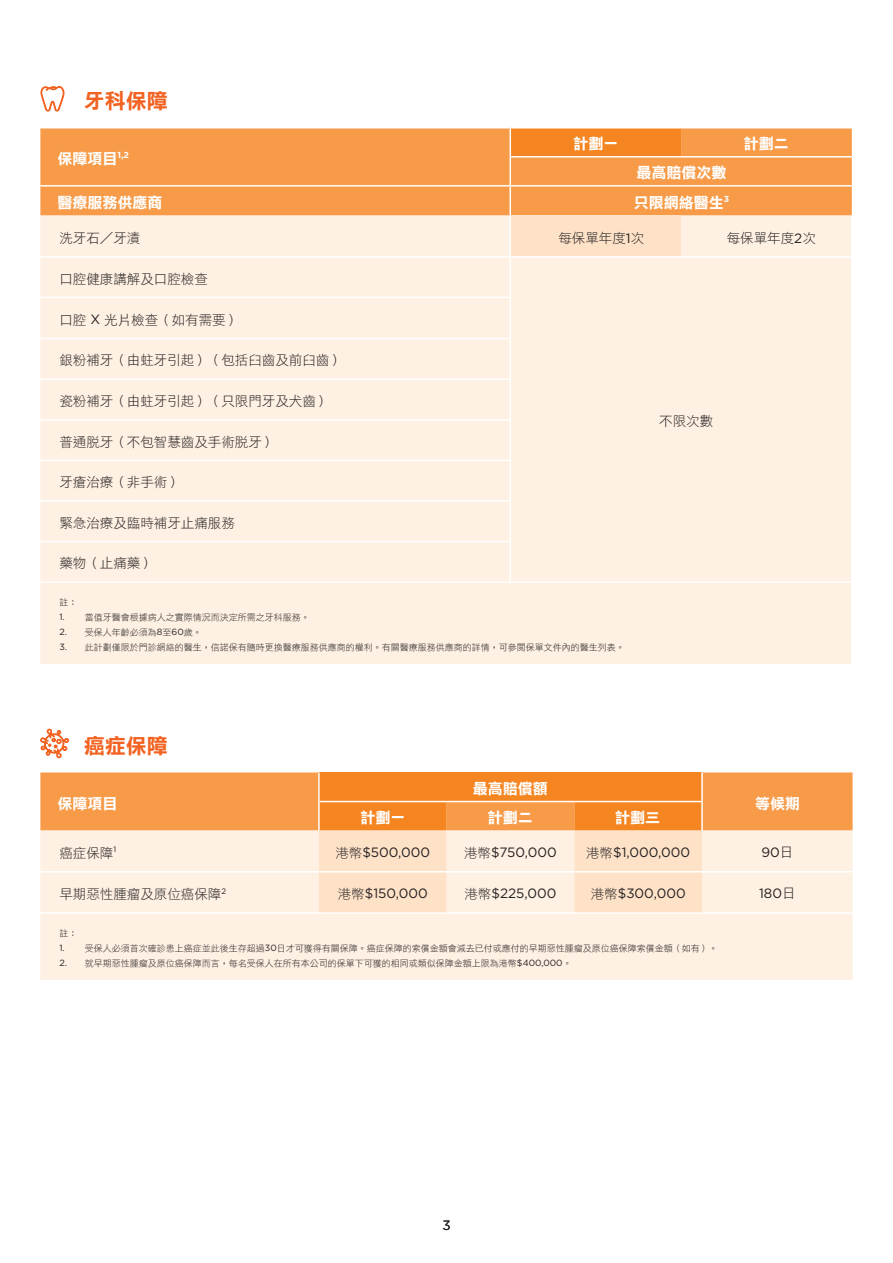
<style>
.page{position:relative;width:893px;height:1263px;background:#fff}
.page>*{position:absolute;margin:0;border:0;box-sizing:border-box;transform-origin:0 0}
.t1{font:21px "DF Li Hei Bd WIN BF";color:#f26221}
.t2{font:15px "DF Li Hei Bd WIN BF";color:#fff}
.t3{font:13.5px "DF Li Hei Lt WIN BF";color:#231f20}
.t4{font:13.5px "Gotham";color:#231f20}
.t5{font:9px "DF Li Hei Lt WIN BF";color:#231f20}
.s1{font-family:"Gotham"}
.s2{font-family:"DF Li Hei Lt WIN BF"}
</style>
<div class="page">
<div style="left:40px;top:128px;width:812px;height:88px;background:#f79b48"></div>
<div style="left:510px;top:128px;width:171px;height:29px;background:#f58520"></div>
<div style="left:40px;top:216px;width:811px;height:448px;background:#fef0e2"></div>
<div style="left:510px;top:216px;width:171px;height:41px;background:#fee2c8"></div>
<hr style="left:509px;top:187px;width:2px;height:29px;background:#fff">
<hr style="left:511px;top:156px;width:170px;height:2px;background:#fff">
<hr style="left:681px;top:156px;width:171px;height:2px;background:#fff">
<hr style="left:510px;top:185px;width:171px;height:2px;background:#fff">
<hr style="left:681px;top:185px;width:171px;height:2px;background:#fff">
<hr style="left:40px;top:256px;width:469px;height:2px;background:#fff">
<hr style="left:40px;top:297px;width:469px;height:1px;background:#fff">
<hr style="left:40px;top:338px;width:469px;height:1px;background:#fff">
<hr style="left:40px;top:185px;width:470px;height:2px;background:#fff">
<hr style="left:511px;top:256px;width:170px;height:2px;background:#fff">
<hr style="left:681px;top:256px;width:172px;height:2px;background:#fff">
<hr style="left:40px;top:378px;width:471px;height:2px;background:#fff">
<hr style="left:40px;top:419px;width:471px;height:1px;background:#fff">
<hr style="left:40px;top:460px;width:471px;height:1px;background:#fff">
<hr style="left:40px;top:500px;width:471px;height:2px;background:#fff">
<hr style="left:40px;top:541px;width:471px;height:1px;background:#fff">
<hr style="left:40px;top:581px;width:470px;height:2px;background:#fff">
<hr style="left:510px;top:581px;width:171px;height:2px;background:#fff">
<hr style="left:681px;top:581px;width:172px;height:2px;background:#fff">
<hr style="left:509px;top:257px;width:2px;height:40px;background:#fff">
<hr style="left:509px;top:297px;width:2px;height:42px;background:#fff">
<hr style="left:509px;top:339px;width:2px;height:39px;background:#fff">
<hr style="left:509px;top:380px;width:2px;height:39px;background:#fff">
<hr style="left:509px;top:420px;width:2px;height:40px;background:#fff">
<hr style="left:509px;top:461px;width:2px;height:39px;background:#fff">
<hr style="left:509px;top:502px;width:2px;height:39px;background:#fff">
<hr style="left:509px;top:542px;width:2px;height:39px;background:#fff">
<hr style="left:509px;top:128px;width:2px;height:29px;background:#fff">
<hr style="left:509px;top:157px;width:2px;height:28px;background:#fff">
<hr style="left:509px;top:216px;width:2px;height:41px;background:#fff">
<svg style="left:40px;top:86px;width:25px;height:26px"></svg>
<div style="left:40px;top:772px;width:813px;height:58px;background:#f79b48"></div>
<div style="left:319px;top:772px;width:383px;height:29px;background:#f58520"></div>
<div style="left:40px;top:830px;width:813px;height:150px;background:#fef0e2"></div>
<svg style="left:319px;top:802px;width:383px;height:110px;background:#fbcfa7"></svg>
<hr style="left:40px;top:912px;width:279px;height:2px;background:#fff">
<hr style="left:319px;top:912px;width:128px;height:2px;background:#fff">
<hr style="left:574px;top:912px;width:128px;height:2px;background:#fff">
<hr style="left:702px;top:912px;width:151px;height:2px;background:#fff">
<hr style="left:447px;top:912px;width:127px;height:2px;background:#fff">
<hr style="left:319px;top:871px;width:128px;height:1px;background:#fff">
<hr style="left:574px;top:871px;width:128px;height:1px;background:#fff">
<hr style="left:40px;top:871px;width:279px;height:1px;background:#fff">
<hr style="left:320px;top:801px;width:127px;height:1px;background:#fff">
<hr style="left:447px;top:801px;width:127px;height:1px;background:#fff">
<hr style="left:574px;top:801px;width:127px;height:1px;background:#fff">
<hr style="left:447px;top:871px;width:127px;height:1px;background:#fff">
<hr style="left:318px;top:801px;width:2px;height:29px;background:#fff">
<hr style="left:702px;top:871px;width:151px;height:1px;background:#fff">
<hr style="left:318px;top:772px;width:2px;height:29px;background:#fff">
<hr style="left:701px;top:772px;width:2px;height:29px;background:#fff">
<hr style="left:701px;top:801px;width:2px;height:29px;background:#fff">
<svg style="left:40px;top:729px;width:29px;height:30px"></svg>
<h1 class="t1" style="left:84px;top:90px;width:85px">牙科保障</h1>
<h2 class="t2" style="left:57px;top:151px;width:73px">保障項目<sup>1,2</sup></h2>
<h2 class="t2" style="left:573px;top:136px;width:46px">計劃一</h2>
<h2 class="t2" style="left:744px;top:136px;width:46px">計劃二</h2>
<h2 class="t2" style="left:636px;top:165px;width:91px">最高賠償次數</h2>
<h2 class="t2" style="left:57px;top:195px;width:107px">醫療服務供應商</h2>
<h2 class="t2" style="left:634px;top:195px;width:97px">只限網絡醫生<sup>3</sup></h2>
<h3 class="t3" style="left:59px;top:231px;width:82px">洗牙石／牙漬</h3>
<h3 class="t3" style="left:558px;top:231px;width:87px">每保單年度<span class="s1">1</span>次</h3>
<h3 class="t3" style="left:727px;top:231px;width:91px">每保單年度<span class="s1">2</span>次</h3>
<h3 class="t3" style="left:59px;top:272px;width:150px">口腔健康講解及口腔檢查</h3>
<h3 class="t3" style="left:59px;top:313px;width:181px">口腔 <span class="s1">X</span> 光片檢查（如有需要）</h3>
<h3 class="t3" style="left:59px;top:353px;width:285px">銀粉補牙（由蛀牙引起）（包括臼齒及前臼齒）</h3>
<h3 class="t3" style="left:59px;top:394px;width:271px">瓷粉補牙（由蛀牙引起）（只限門牙及犬齒）</h3>
<h3 class="t3" style="left:59px;top:435px;width:217px">普通脫牙（不包智慧齒及手術脫牙）</h3>
<h3 class="t3" style="left:59px;top:475px;width:123px">牙瘡治療（非手術）</h3>
<h3 class="t3" style="left:59px;top:516px;width:177px">緊急治療及臨時補牙止痛服務</h3>
<h3 class="t3" style="left:59px;top:556px;width:96px">藥物（止痛藥）</h3>
<p class="t5" style="left:59px;top:597px;width:19px">註：</p>
<p class="t5" style="left:59px;top:612px;width:252px"><span class="s1">1.</span> 當值牙醫會根據病人之實際情況而決定所需之牙科服務。</p>
<p class="t5" style="left:59px;top:627px;width:144px"><span class="s1">2.</span> 受保人年齡必須為<span class="s1">8</span>至<span class="s1">60</span>歲。</p>
<p class="t5" style="left:59px;top:643px;width:567px"><span class="s1">3.</span> 此計劃僅限於門診網絡的醫生，信諾保有隨時更換醫療服務供應商的權利。有關醫療服務供應商的詳情，可參閱保單文件內的醫生列表。</p>
<h1 class="t1" style="left:84px;top:735px;width:85px">癌症保障</h1>
<h3 class="t3" style="left:659px;top:414px;width:55px">不限次數</h3>
<h2 class="t2" style="left:57px;top:795px;width:61px">保障項目</h2>
<h2 class="t2" style="left:473px;top:781px;width:76px">最高賠償額</h2>
<h2 class="t2" style="left:361px;top:810px;width:46px">計劃一</h2>
<h2 class="t2" style="left:488px;top:810px;width:46px">計劃二</h2>
<h2 class="t2" style="left:615px;top:810px;width:46px">計劃三</h2>
<h2 class="t2" style="left:755px;top:795px;width:47px">等候期</h2>
<h3 class="t3" style="left:59px;top:846px;width:58px">癌症保障<sup>1</sup></h3>
<h3 class="t4" style="left:335px;top:843px;width:96px"><span class="s2">港幣</span>$500,000</h3>
<h3 class="t4" style="left:464px;top:843px;width:94px"><span class="s2">港幣</span>$750,000</h3>
<h3 class="t4" style="left:586px;top:843px;width:106px"><span class="s2">港幣</span>$1,000,000</h3>
<h3 class="t4" style="left:761px;top:843px;width:33px">90<span class="s2">日</span></h3>
<h3 class="t3" style="left:59px;top:887px;width:168px">早期惡性腫瘤及原位癌保障<sup>2</sup></h3>
<h3 class="t4" style="left:338px;top:885px;width:92px"><span class="s2">港幣</span>$150,000</h3>
<h3 class="t4" style="left:464px;top:885px;width:94px"><span class="s2">港幣</span>$225,000</h3>
<h3 class="t4" style="left:591px;top:885px;width:96px"><span class="s2">港幣</span>$300,000</h3>
<h3 class="t4" style="left:759px;top:885px;width:38px">180<span class="s2">日</span></h3>
<p class="t5" style="left:59px;top:928px;width:19px">註：</p>
<p class="t5" style="left:59px;top:943px;width:660px"><span class="s1">1.</span> 受保人必須首次確診患上癌症並此後生存超過<span class="s1">30</span>日才可獲得有關保障。癌症保障的索償金額會減去已付或應付的早期惡性腫瘤及原位癌保障索償金額（如有）。</p>
<p class="t5" style="left:59px;top:958px;width:514px"><span class="s1">2.</span> 就早期惡性腫瘤及原位癌保障而言，每名受保人在所有本公司的保單下可獲的相同或類似保障金額上限為港幣<span class="s1">$400,000</span>。</p>
<h3 class="t4" style="left:442px;top:1217px;width:10px">3</h3>
</div>
